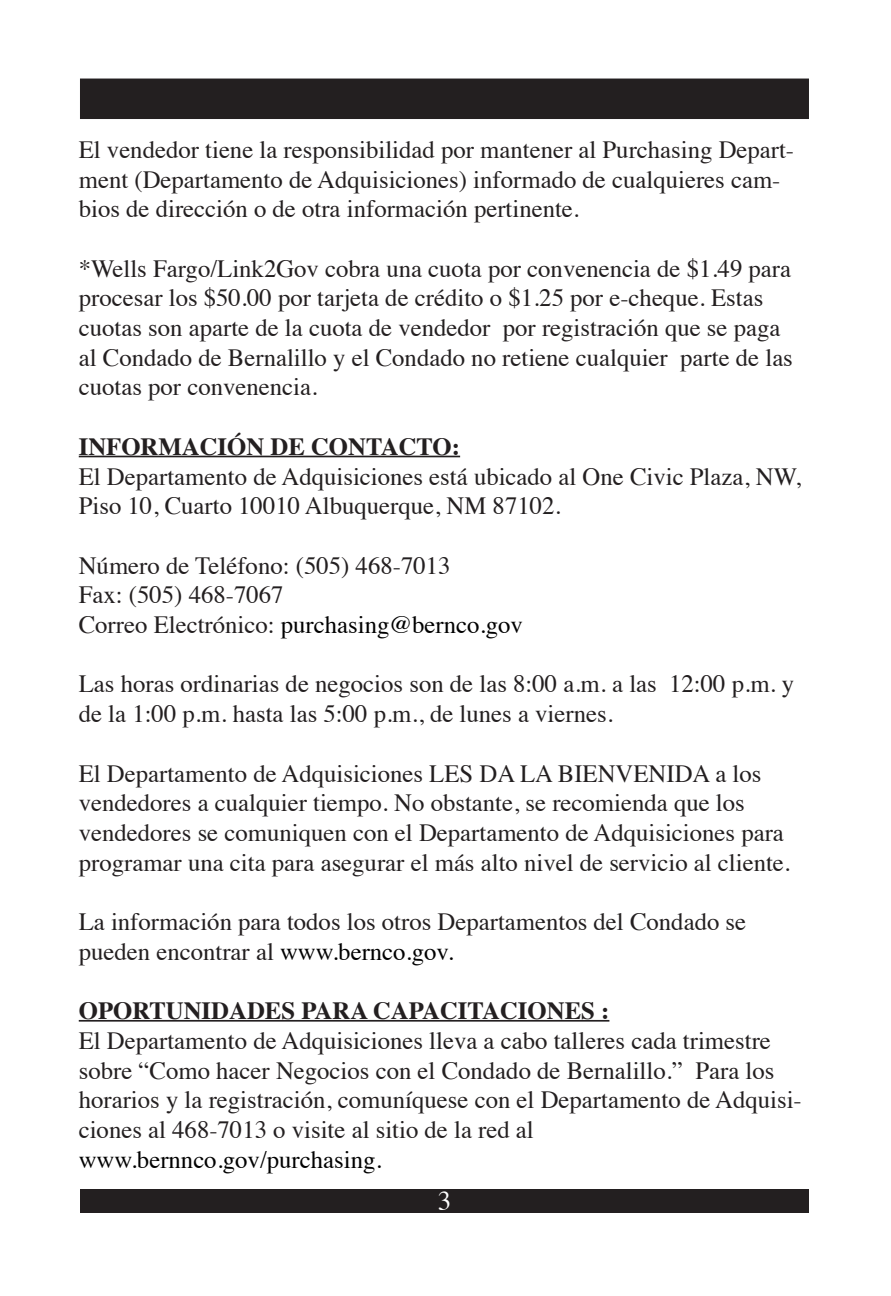
<style>
.page{position:relative;width:891px;height:1296px;background:#fff}
.page>*{position:absolute;margin:0;border:0;box-sizing:border-box;transform-origin:0 0}
.t1{font:27px "Times";color:#fff}
.t2{font:24.75px/29.7px "Times";color:#231f20}
.t3{font:700 24.75px "Times";color:#231f20}
.t4{font:24.75px "Times";color:#000}
.s1{color:#000}
</style>
<div class="page">
<div style="left:80px;top:1190px;width:729px;height:23px;background:#231f20"></div>
<div style="left:81px;top:80px;width:727px;height:38px;background:#231f20"></div>
<div style="left:80px;top:79px;width:729px;height:40px;border:2px solid #231f20"></div>
<hr style="left:79px;top:456px;width:381px;height:1px;background:#231f20">
<hr style="left:79px;top:1020px;width:530px;height:2px;background:#231f20">
<p class="t2" style="left:79px;top:133px;width:717px">El vendedor tiene la responsibilidad por mantener al Purchasing Depart&shy;ment (Departamento de Adquisiciones) informado de cualquieres cam&shy;bios de dirección o de otra información pertinente.</p>
<p class="t2" style="left:79px;top:251px;width:716px">*Wells Fargo/Link2Gov cobra una cuota por convenencia de $1.49 para procesar los $50.00 por tarjeta de crédito o $1.25 por e-cheque. Estas cuotas son aparte de la cuota de vendedor por registración que se paga al Condado de Bernalillo y el Condado no retiene cualquier parte de las cuotas por convenencia.</p>
<p class="t3" style="left:79px;top:423px;width:383px">INFORMACIÓN DE CONTACTO:</p>
<p class="t2" style="left:79px;top:459px;width:724px">El Departamento de Adquisiciones está ubicado al One Civic Plaza, NW,<br>Piso 10, Cuarto 10010 Albuquerque, NM 87102.</p>
<p class="t2" style="left:79px;top:548px;width:446px">Número de Teléfono: (505) 468-7013<br>Fax: (505) 468-7067<br>Correo Electrónico: <span class="s1">purchasing@bernco.gov</span></p>
<p class="t2" style="left:79px;top:667px;width:717px">Las horas ordinarias de negocios son de las 8:00 a.m. a las 12:00 p.m. y de la 1:00 p.m. hasta las 5:00 p.m., de lunes a viernes.</p>
<p class="t2" style="left:79px;top:756px;width:713px">El Departamento de Adquisiciones LES DA LA BIENVENIDA a los vendedores a cualquier tiempo. No obstante, se recomienda que los vendedores se comuniquen con el Departamento de Adquisiciones para programar una cita para asegurar el más alto nivel de servicio al cliente.</p>
<p class="t2" style="left:79px;top:905px;width:669px">La información para todos los otros Departamentos del Condado se pueden encontrar al <span class="s1">www.bernco.gov.</span></p>
<p class="t3" style="left:79px;top:987px;width:532px">OPORTUNIDADES PARA CAPACITACIONES :</p>
<p class="t2" style="left:79px;top:1024px;width:725px">El Departamento de Adquisiciones lleva a cabo talleres cada trimestre sobre “Como hacer Negocios con el Condado de Bernalillo.” Para los horarios y la registración, comuníquese con el Departamento de Adquisi&shy;ciones al 468-7013 o visite al sitio de la red al</p>
<p class="t4" style="left:79px;top:1136px;width:304px">www.bernnco.gov/purchasing.</p>
<p class="t1" style="left:438px;top:1176px;width:15px">3</p>
</div>
